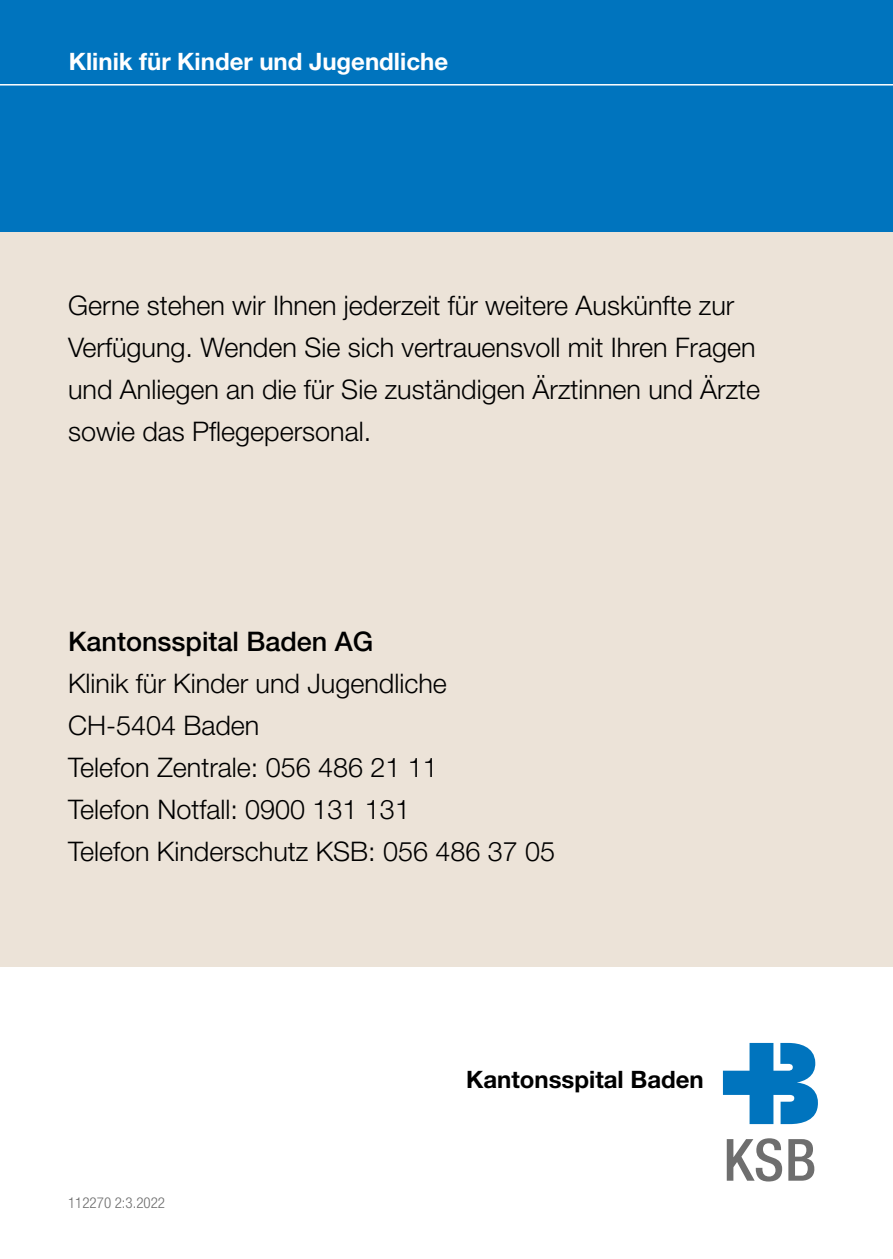
<style>
.page{position:relative;width:893px;height:1259px;background:#fff}
.page>*{position:absolute;margin:0;border:0;box-sizing:border-box;transform-origin:0 0}
.t1{font:300 27px/42px "Helvetica Neue LT Std";color:#000}
.t2{font:500 27px "Helvetica Neue LT Std";color:#000}
.t3{font:700 24px "Helvetica Neue LT Std";color:#fff}
.t4{font:700 24px "Helvetica Neue LT Std";color:#000}
.t5{font:300 condensed 15px "Helvetica Neue LT Std";color:#6e6e6e}
</style>
<div class="page">
<div style="left:0;top:231px;width:893px;height:735px;background:#ece3d8"></div>
<div style="left:0;top:0;width:893px;height:231px;background:#0074be"></div>
<svg style="left:723px;top:1043px;width:95px;height:81px"></svg>
<svg style="left:727px;top:1138px;width:55px;height:43px"></svg>
<svg style="left:788px;top:1139px;width:26px;height:41px"></svg>
<hr style="left:0;top:84px;width:893px;height:2px;background:#fff">
<p class="t3" style="left:69px;top:46px;width:381px">Klinik für Kinder und Jugendliche</p>
<p class="t1" style="left:68px;top:284px;width:694px">Gerne stehen wir Ihnen jederzeit für weitere Auskünfte zur Verfügung. Wenden Sie sich vertrauensvoll mit Ihren Fragen und Anliegen an die für Sie zuständigen Ärztinnen und Ärzte sowie das Pflegepersonal.</p>
<p class="t2" style="left:68px;top:625px;width:307px">Kantonsspital Baden AG</p>
<p class="t1" style="left:68px;top:662px;width:489px">Klinik für Kinder und Jugendliche<br>CH-5404 Baden<br>Telefon Zentrale: 056 486 21 11<br>Telefon Notfall: 0900 131 131<br>Telefon Kinderschutz KSB: 056 486 37 05</p>
<p class="t5" style="left:68px;top:1194px;width:99px">112270 2:3.2022</p>
<p class="t4" style="left:466px;top:1065px;width:239px">Kantonsspital Baden</p>
</div>
